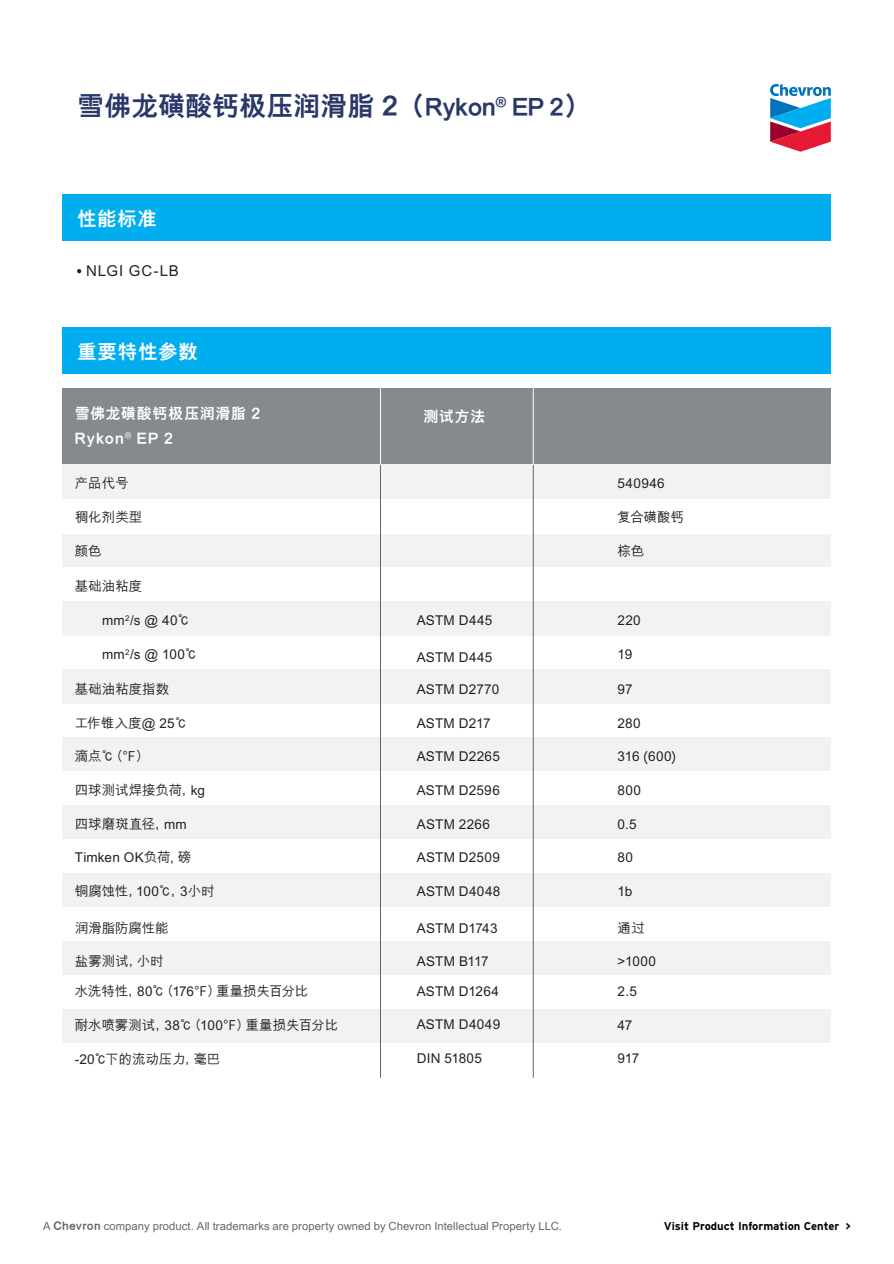
<style>
.page{position:relative;width:894px;height:1264px;background:#fff}
.page>*{position:absolute;margin:0;border:0;box-sizing:border-box;transform-origin:0 0}
.t1{font:800 27px "M Hei PRC";color:#293868}
.t2{font:800 19.5px "M Hei PRC";letter-spacing:.04em;color:#fff}
.t3{font:800 15px "M Hei PRC";letter-spacing:.045em;color:#fff}
.t4{font:500 15px "M Hei PRC";letter-spacing:.055em;color:#262321}
.t5{font:500 13.5px "M Hei PRC";letter-spacing:.01em;color:#231f20}
.t6{font:500 13.5px "M Hei PRC";letter-spacing:-.01em;color:#231f20}
.t7{font:500 13.5px "M Hei PRC";letter-spacing:-.015em;color:#231f20}
.t8{font:500 11.25px "M Hei PRC";letter-spacing:.005em;color:#646567}
.t9{font:700 11.25px "Interstate";color:#030303}
.s1{font-size:24px}
.s2{font-family:"Source Han Sans CN";font-weight:500;font-size:24px}
.s3{font-family:"Source Han Sans CN";font-weight:300}
.s4{font-family:"Source Han Sans CN";font-weight:400}
.s5{font-weight:800}
</style>
<div class="page">
<svg style="left:770px;top:84px;width:60px;height:68px"></svg>
<div style="left:62px;top:326px;width:768px;height:47px;background:#00aeef"></div>
<div style="left:642px;top:388px;width:188px;height:77px;background:#868a8d"></div>
<div style="left:62px;top:388px;width:579px;height:77px;background:#868a8d"></div>
<div style="left:642px;top:533px;width:188px;height:34px;background:#f1f2f1"></div>
<div style="left:453px;top:533px;width:189px;height:34px;background:#f1f2f1"></div>
<div style="left:62px;top:533px;width:391px;height:34px;background:#f1f2f1"></div>
<div style="left:642px;top:465px;width:188px;height:34px;background:#f1f2f1"></div>
<div style="left:453px;top:465px;width:189px;height:34px;background:#f1f2f1"></div>
<div style="left:62px;top:465px;width:391px;height:34px;background:#f1f2f1"></div>
<hr style="left:380px;top:388px;width:1px;height:77px;background:#fff">
<div style="left:642px;top:669px;width:188px;height:34px;background:#f1f2f1"></div>
<div style="left:453px;top:669px;width:189px;height:34px;background:#f1f2f1"></div>
<div style="left:62px;top:669px;width:391px;height:34px;background:#f1f2f1"></div>
<div style="left:642px;top:601px;width:188px;height:34px;background:#f1f2f1"></div>
<div style="left:453px;top:601px;width:189px;height:34px;background:#f1f2f1"></div>
<div style="left:62px;top:601px;width:391px;height:34px;background:#f1f2f1"></div>
<div style="left:642px;top:737px;width:188px;height:34px;background:#f1f2f1"></div>
<div style="left:453px;top:737px;width:189px;height:34px;background:#f1f2f1"></div>
<div style="left:62px;top:737px;width:391px;height:34px;background:#f1f2f1"></div>
<div style="left:642px;top:805px;width:188px;height:34px;background:#f1f2f1"></div>
<div style="left:453px;top:805px;width:189px;height:34px;background:#f1f2f1"></div>
<div style="left:62px;top:805px;width:391px;height:34px;background:#f1f2f1"></div>
<div style="left:642px;top:873px;width:188px;height:34px;background:#f1f2f1"></div>
<div style="left:453px;top:873px;width:189px;height:34px;background:#f1f2f1"></div>
<div style="left:62px;top:873px;width:391px;height:34px;background:#f1f2f1"></div>
<div style="left:642px;top:941px;width:188px;height:34px;background:#f1f2f1"></div>
<div style="left:453px;top:941px;width:189px;height:34px;background:#f1f2f1"></div>
<div style="left:62px;top:941px;width:391px;height:34px;background:#f1f2f1"></div>
<div style="left:642px;top:1009px;width:188px;height:34px;background:#f1f2f1"></div>
<div style="left:453px;top:1009px;width:189px;height:34px;background:#f1f2f1"></div>
<div style="left:62px;top:1009px;width:391px;height:34px;background:#f1f2f1"></div>
<div style="left:62px;top:194px;width:768px;height:47px;background:#00aeef"></div>
<svg style="left:77px;top:269px;width:4px;height:4px"></svg>
<hr style="left:380px;top:464px;width:1px;height:613px;background:#646567">
<hr style="left:533px;top:388px;width:1px;height:77px;background:#fff">
<hr style="left:533px;top:464px;width:1px;height:613px;background:#646567">
<h1 class="t1" style="left:77px;top:91px;width:515px">雪佛龙磺酸钙极压润滑脂 2（<span class="s1">Rykon</span><span class="s2">®</span> <span class="s1">EP 2</span>）</h1>
<h2 class="t2" style="left:77px;top:207px;width:81px">性能标准</h2>
<p class="t4" style="left:86px;top:263px;width:94px">NLGI GC-LB</p>
<h2 class="t2" style="left:77px;top:340px;width:122px">重要特性参数</h2>
<p class="t3" style="left:75px;top:405px;width:187px">雪佛龙磺酸钙极压润滑脂 2</p>
<p class="t3" style="left:75px;top:430px;width:100px">Rykon<span class="s3">®</span> EP 2</p>
<p class="t3" style="left:423px;top:408px;width:63px">测试方法</p>
<p class="t5" style="left:75px;top:475px;width:55px">产品代号</p>
<p class="t5" style="left:617px;top:475px;width:49px">540946</p>
<p class="t5" style="left:75px;top:509px;width:69px">稠化剂类型</p>
<p class="t5" style="left:617px;top:509px;width:68px">复合磺酸钙</p>
<p class="t5" style="left:75px;top:543px;width:28px">颜色</p>
<p class="t5" style="left:617px;top:543px;width:28px">棕色</p>
<p class="t5" style="left:75px;top:578px;width:69px">基础油粘度</p>
<p class="t5" style="left:102px;top:612px;width:90px">mm<sup>2</sup>/s @ 40℃</p>
<p class="t5" style="left:102px;top:646px;width:97px">mm<sup>2</sup>/s @ 100℃</p>
<p class="t5" style="left:416px;top:612px;width:77px">ASTM D445</p>
<p class="t5" style="left:416px;top:649px;width:77px">ASTM D445</p>
<p class="t5" style="left:617px;top:646px;width:16px">19</p>
<p class="t5" style="left:617px;top:612px;width:25px">220</p>
<p class="t5" style="left:75px;top:681px;width:96px">基础油粘度指数</p>
<p class="t5" style="left:416px;top:681px;width:84px">ASTM D2770</p>
<p class="t5" style="left:617px;top:681px;width:17px">97</p>
<p class="t5" style="left:75px;top:715px;width:114px">工作锥入度@ 25℃</p>
<p class="t5" style="left:416px;top:715px;width:75px">ASTM D217</p>
<p class="t5" style="left:617px;top:715px;width:25px">280</p>
<p class="t5" style="left:75px;top:749px;width:76px">滴点℃（<span class="s4">℉</span>）</p>
<p class="t5" style="left:416px;top:749px;width:85px">ASTM D2265</p>
<p class="t5" style="left:617px;top:749px;width:60px">316 (600)</p>
<p class="t5" style="left:75px;top:782px;width:132px">四球测试焊接负荷，kg</p>
<p class="t5" style="left:416px;top:782px;width:85px">ASTM D2596</p>
<p class="t5" style="left:617px;top:782px;width:25px">800</p>
<p class="t5" style="left:75px;top:816px;width:113px">四球磨斑直径，mm</p>
<p class="t5" style="left:416px;top:816px;width:75px">ASTM 2266</p>
<p class="t5" style="left:617px;top:816px;width:21px">0.5</p>
<p class="t5" style="left:75px;top:849px;width:118px">Timken OK负荷, 磅</p>
<p class="t5" style="left:416px;top:849px;width:85px">ASTM D2509</p>
<p class="t5" style="left:617px;top:849px;width:17px">80</p>
<p class="t7" style="left:75px;top:883px;width:141px">铜腐蚀性，100℃，3小时</p>
<p class="t5" style="left:417px;top:883px;width:85px">ASTM D4048</p>
<p class="t5" style="left:617px;top:883px;width:16px">1b</p>
<p class="t6" style="left:75px;top:920px;width:95px">润滑脂防腐性能</p>
<p class="t5" style="left:417px;top:920px;width:82px">ASTM D1743</p>
<p class="t5" style="left:617px;top:920px;width:29px">通过</p>
<p class="t5" style="left:75px;top:953px;width:90px">盐雾测试，小时</p>
<p class="t6" style="left:417px;top:953px;width:73px">ASTM B117</p>
<p class="t5" style="left:617px;top:953px;width:40px">&gt;1000</p>
<p class="t6" style="left:75px;top:983px;width:234px">水洗特性，80℃（176<span class="s4">℉</span>）重量损失百分比</p>
<p class="t5" style="left:617px;top:983px;width:21px">2.5</p>
<p class="t5" style="left:75px;top:1017px;width:265px">耐水喷雾测试，38℃（100<span class="s4">℉</span>）重量损失百分比</p>
<p class="t5" style="left:75px;top:1051px;width:147px">-20℃下的流动压力，毫巴</p>
<p class="t5" style="left:617px;top:1049px;width:23px">917</p>
<p class="t5" style="left:416px;top:983px;width:84px">ASTM D1264</p>
<p class="t5" style="left:416px;top:1015px;width:85px">ASTM D4049</p>
<p class="t5" style="left:416px;top:1049px;width:67px">DIN 51805</p>
<p class="t5" style="left:617px;top:1017px;width:16px">47</p>
<p class="t8" style="left:43px;top:1218px;width:520px">A <span class="s5">Chevron</span> company product. All trademarks are property owned by Chevron Intellectual Property LLC.</p>
<p class="t9" style="left:663px;top:1219px;width:188px">Visit Product Information Center &gt;</p>
</div>
